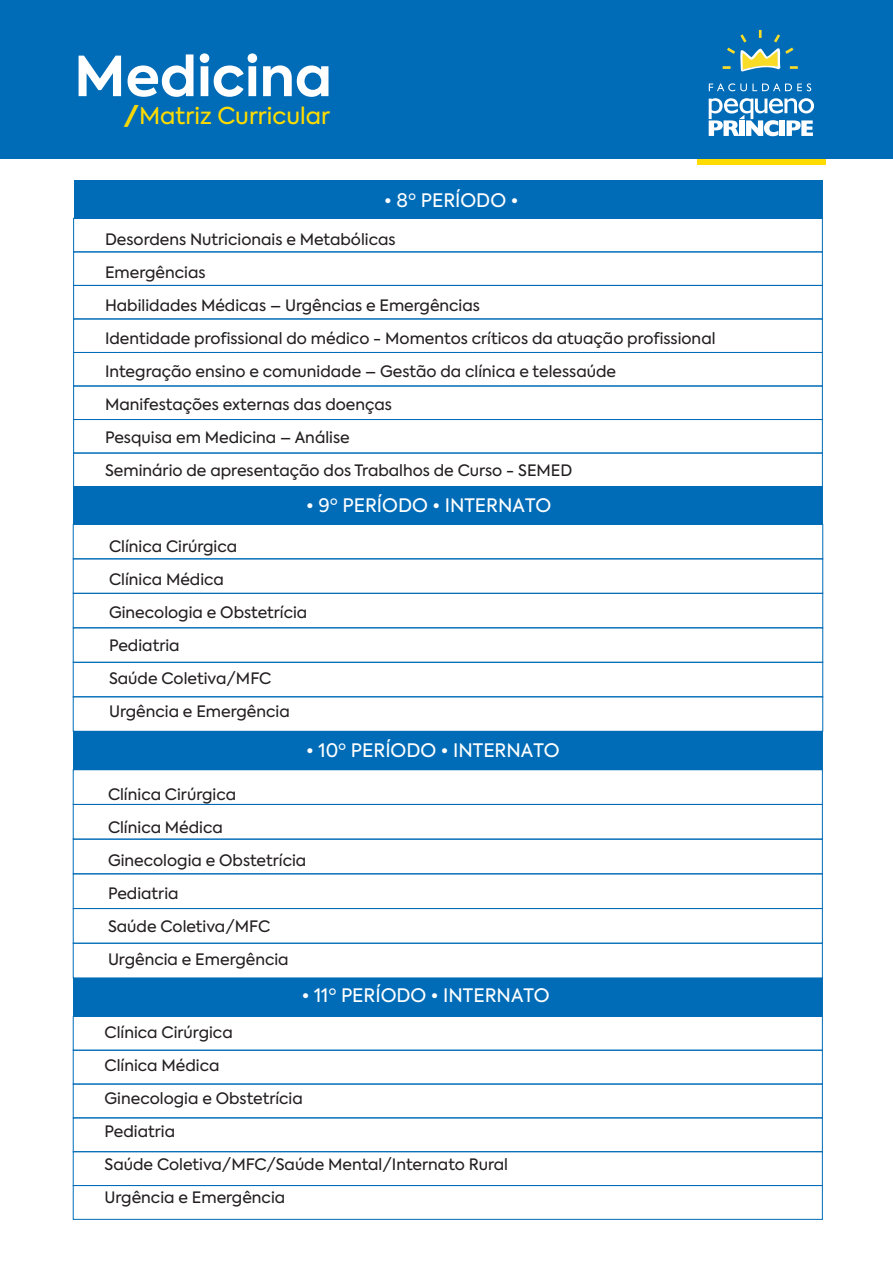
<style>
.page{position:relative;width:893px;height:1263px;background:#fff}
.page>*{position:absolute;margin:0;border:0;box-sizing:border-box;transform-origin:0 0}
.t1{font:700 54.9px "Axiforma";color:#fff}
.t2{font:23.1px "Axiforma";color:#ffdc01}
.t3{font:18.45px "Axiforma";color:#fff}
.t4{font:15.6px/33px "Axiforma";color:#231f20}
</style>
<div class="page">
<div style="left:74px;top:180px;width:748px;height:38px;background:#006cb7"></div>
<div style="left:73px;top:486px;width:750px;height:38px;background:#006cb7"></div>
<div style="left:73px;top:731px;width:750px;height:39px;background:#006cb7"></div>
<div style="left:73px;top:978px;width:750px;height:38px;background:#006cb7"></div>
<svg style="left:697px;top:158px;width:129px;height:7px"></svg>
<div style="left:0;top:0;width:893px;height:158px;background:#006cb7"></div>
<svg style="left:709px;top:98px;width:105px;height:38px"></svg>
<svg style="left:723px;top:30px;width:75px;height:41px"></svg>
<svg style="left:709px;top:83px;width:102px;height:8px"></svg>
<div style="left:73px;top:218px;width:749px;height:34px;border:1px solid #006cb7"></div>
<div style="left:73px;top:285px;width:749px;height:34px;border:1px solid #006cb7"></div>
<div style="left:73px;top:352px;width:749px;height:34px;border:1px solid #006cb7"></div>
<div style="left:73px;top:419px;width:749px;height:34px;border:1px solid #006cb7"></div>
<div style="left:73px;top:453px;width:749px;height:34px;border:1px solid #006cb7"></div>
<div style="left:73px;top:524px;width:750px;height:35px;border:1px solid #006cb7"></div>
<div style="left:73px;top:593px;width:750px;height:35px;border:1px solid #006cb7"></div>
<div style="left:73px;top:662px;width:750px;height:35px;border:1px solid #006cb7"></div>
<div style="left:73px;top:769px;width:749px;height:36px;border:1px solid #006cb7"></div>
<div style="left:73px;top:804px;width:749px;height:35px;border:1px solid #006cb7"></div>
<div style="left:73px;top:839px;width:749px;height:35px;border:1px solid #006cb7"></div>
<div style="left:73px;top:908px;width:749px;height:35px;border:1px solid #006cb7"></div>
<div style="left:73px;top:943px;width:749px;height:35px;border:1px solid #006cb7"></div>
<div style="left:73px;top:1016px;width:749px;height:34px;border:1px solid #006cb7"></div>
<div style="left:73px;top:1050px;width:749px;height:34px;border:1px solid #006cb7"></div>
<div style="left:73px;top:1084px;width:749px;height:34px;border:1px solid #006cb7"></div>
<div style="left:73px;top:1151px;width:749px;height:35px;border:1px solid #006cb7"></div>
<div style="left:73px;top:1185px;width:749px;height:34px;border:1px solid #006cb7"></div>
<h1 class="t1" style="left:74px;top:39px;width:259px">Medicina</h1>
<h2 class="t2" style="left:124px;top:101px;width:208px">/Matriz Curricular</h2>
<p class="t3" style="left:384px;top:188px;width:136px">• 8º PERÍODO •</p>
<p class="t4" style="left:105px;top:223px;width:612px">Desordens Nutricionais e Metabólicas<br>Emergências<br>Habilidades Médicas – Urgências e Emergências<br>Identidade profissional do médico - Momentos críticos da atuação profissional Integração ensino e comunidade – Gestão da clínica e telessaúde Manifestações externas das doenças<br>Pesquisa em Medicina – Análise<br>Seminário de apresentação dos Trabalhos de Curso - SEMED</p>
<p class="t3" style="left:306px;top:493px;width:247px">• 9º PERÍODO • INTERNATO</p>
<p class="t4" style="left:109px;top:530px;width:200px">Clínica Cirúrgica<br>Clínica Médica<br>Ginecologia e Obstetrícia<br>Pediatria<br>Saúde Coletiva/MFC<br>Urgência e Emergência</p>
<p class="t3" style="left:306px;top:739px;width:255px">• 10º PERÍODO • INTERNATO</p>
<p class="t4" style="left:108px;top:778px;width:200px">Clínica Cirúrgica<br>Clínica Médica<br>Ginecologia e Obstetrícia<br>Pediatria<br>Saúde Coletiva/MFC<br>Urgência e Emergência</p>
<p class="t3" style="left:302px;top:983px;width:250px">• 11º PERÍODO • INTERNATO</p>
<p class="t4" style="left:105px;top:1016px;width:405px">Clínica Cirúrgica<br>Clínica Médica<br>Ginecologia e Obstetrícia<br>Pediatria<br>Saúde Coletiva/MFC/Saúde Mental/Internato Rural<br>Urgência e Emergência</p>
</div>
